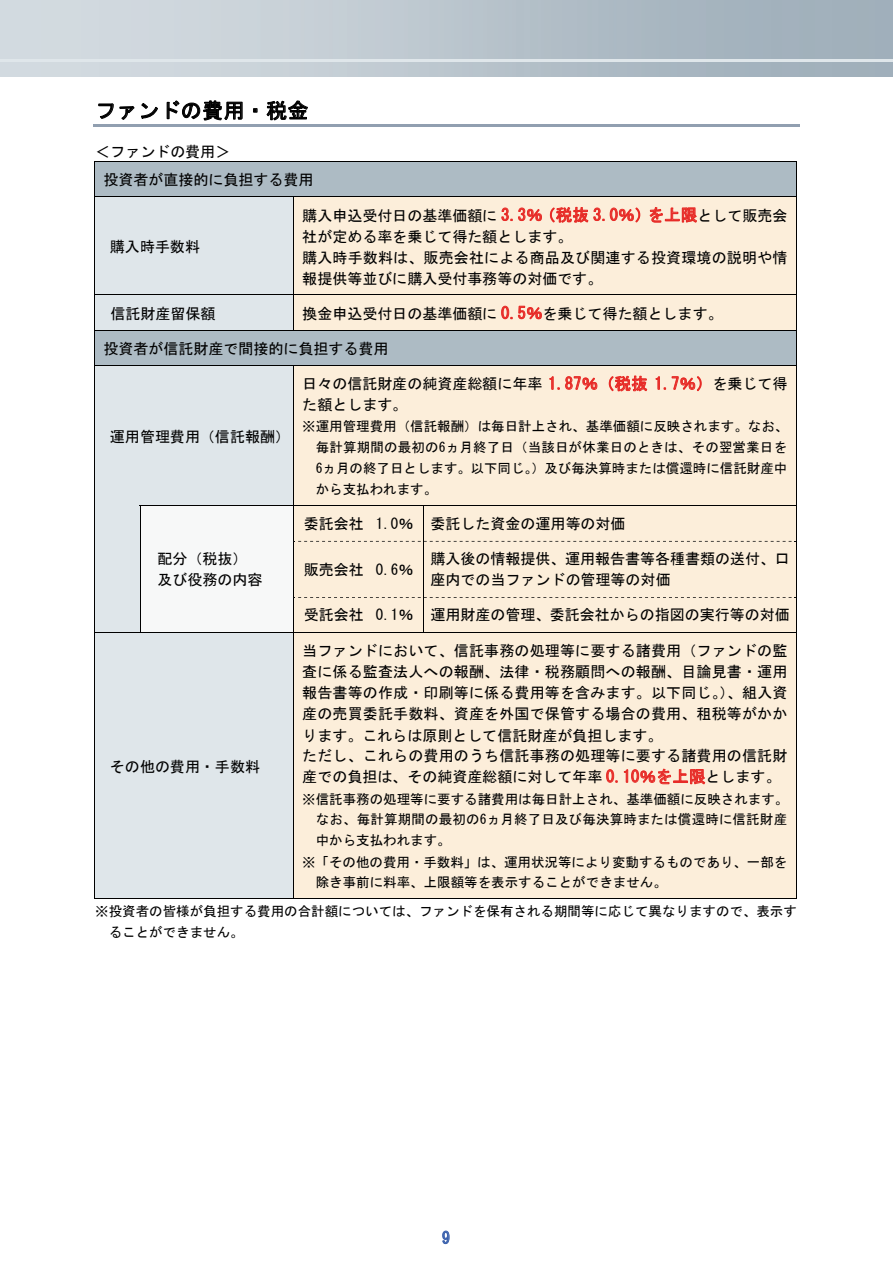
<style>
.page{position:relative;width:893px;height:1263px;background:#fff}
.page>*{position:absolute;margin:0;border:0;box-sizing:border-box;transform-origin:0 0}
.t1{font:21px "MS Gothic";letter-spacing:.02em;color:#000}
.t2{font:16.5px "MS Gothic";color:#3c62ad}
.t3{font:15px/21px "MS Gothic";color:#000}
.t4{font:13.5px/21px "MS Gothic";color:#000;text-align:justify}
.s1{font-size:16.5px;color:#e72b27}
</style>
<div class="page">
<div style="left:95px;top:505px;width:45px;height:8px;background:#dfe6ea"></div>
<hr style="left:0;top:60px;width:893px;height:2px;background:#dfe6ea">
<hr style="left:93px;top:124px;width:706px;height:3px;background:#919fb0">
<div style="left:95px;top:162px;width:701px;height:34px;background:#adbbc4"></div>
<hr style="left:94px;top:161px;width:702px;height:1px;background:#000">
<div style="left:95px;top:197px;width:198px;height:98px;background:#dfe6ea"></div>
<div style="left:294px;top:197px;width:502px;height:98px;background:#fceeda"></div>
<svg style="left:94px;top:162px;width:1px;height:42px"></svg>
<hr style="left:95px;top:196px;width:198px;height:1px;background:#000">
<hr style="left:294px;top:196px;width:502px;height:1px;background:#000">
<svg style="left:796px;top:161px;width:1px;height:43px"></svg>
<hr style="left:94px;top:204px;width:1px;height:91px;background:#000">
<hr style="left:293px;top:204px;width:1px;height:91px;background:#000">
<hr style="left:796px;top:204px;width:1px;height:91px;background:#000">
<div style="left:95px;top:295px;width:198px;height:35px;background:#dfe6ea"></div>
<div style="left:294px;top:295px;width:502px;height:35px;background:#fceeda"></div>
<hr style="left:95px;top:295px;width:198px;height:1px;background:#000">
<hr style="left:294px;top:295px;width:502px;height:1px;background:#000">
<svg style="left:293px;top:295px;width:1px;height:35px"></svg>
<div style="left:95px;top:331px;width:701px;height:34px;background:#adbbc4"></div>
<hr style="left:95px;top:330px;width:198px;height:1px;background:#000">
<hr style="left:293px;top:330px;width:503px;height:1px;background:#000">
<div style="left:95px;top:366px;width:198px;height:139px;background:#dfe6ea"></div>
<div style="left:294px;top:366px;width:502px;height:139px;background:#fceeda"></div>
<svg style="left:94px;top:295px;width:1px;height:77px"></svg>
<hr style="left:95px;top:365px;width:198px;height:1px;background:#000">
<hr style="left:294px;top:365px;width:502px;height:1px;background:#000">
<svg style="left:796px;top:295px;width:1px;height:77px"></svg>
<hr style="left:94px;top:372px;width:1px;height:133px;background:#000">
<hr style="left:293px;top:372px;width:1px;height:133px;background:#000">
<hr style="left:796px;top:372px;width:1px;height:133px;background:#000">
<div style="left:95px;top:506px;width:45px;height:126px;background:#dfe6ea"></div>
<div style="left:141px;top:506px;width:152px;height:126px;background:#f7f8f8"></div>
<hr style="left:140px;top:505px;width:153px;height:1px;background:#000">
<div style="left:294px;top:541px;width:129px;height:56px;background:#fceeda"></div>
<div style="left:424px;top:541px;width:372px;height:56px;background:#fceeda"></div>
<svg style="left:94px;top:505px;width:1px;height:43px"></svg>
<svg style="left:140px;top:506px;width:1px;height:42px"></svg>
<hr style="left:94px;top:548px;width:1px;height:49px;background:#000">
<hr style="left:140px;top:548px;width:1px;height:49px;background:#000">
<hr style="left:293px;top:548px;width:1px;height:49px;background:#000">
<hr style="left:423px;top:548px;width:1px;height:49px;background:#000">
<hr style="left:796px;top:548px;width:1px;height:49px;background:#000">
<svg style="left:140px;top:597px;width:1px;height:35px"></svg>
<div style="left:95px;top:633px;width:198px;height:265px;background:#dfe6ea"></div>
<div style="left:294px;top:633px;width:502px;height:265px;background:#fceeda"></div>
<svg style="left:94px;top:597px;width:1px;height:43px"></svg>
<hr style="left:95px;top:632px;width:45px;height:1px;background:#000">
<hr style="left:140px;top:632px;width:153px;height:1px;background:#000">
<hr style="left:94px;top:640px;width:1px;height:259px;background:#000">
<hr style="left:94px;top:898px;width:199px;height:1px;background:#000">
<hr style="left:293px;top:640px;width:1px;height:259px;background:#000">
<hr style="left:294px;top:898px;width:502px;height:1px;background:#000">
<hr style="left:796px;top:640px;width:1px;height:259px;background:#000">
<div style="left:293px;top:505px;width:504px;height:43px;background:#fceeda"></div>
<div style="left:293px;top:597px;width:504px;height:43px;background:#fceeda"></div>
<h1 class="t1" style="left:95px;top:100px;width:215px">ファンドの費用・税金</h1>
<p class="t3" style="left:103px;top:137px;width:212px;line-height:28.7px;text-indent:-8px">＜ファンドの費用＞<br>投資者が直接的に負担する費用</p>
<p class="t3" style="left:110px;top:236px;width:92px">購入時手数料</p>
<p class="t3" style="left:302px;top:205px;width:487px">購入申込受付日の基準価額に <span class="s1">3.3％（税抜 3.0％）を上限</span>として販売会社が定める率を乗じて得た額とします。<br>購入時手数料は、販売会社による商品及び関連する投資環境の説明や情報提供等並びに購入受付事務等の対価です。</p>
<p class="t3" style="left:110px;top:303px;width:107px">信託財産留保額</p>
<p class="t3" style="left:302px;top:303px;width:422px">換金申込受付日の基準価額に <span class="s1">0.5％</span>を乗じて得た額とします。</p>
<p class="t3" style="left:103px;top:338px;width:287px">投資者が信託財産で間接的に負担する費用</p>
<p class="t3" style="left:110px;top:426px;width:182px">運用管理費用（信託報酬）</p>
<p class="t3" style="left:157px;top:548px;width:107px">配分（税抜）及び役務の内容</p>
<p class="t3" style="left:302px;top:373px;width:487px">日々の信託財産の純資産総額に年率 <span class="s1">1.87％（税抜 1.7％）</span>を乗じて得た額とします。</p>
<p class="t4" style="left:316px;top:416px;width:474px;text-indent:-14px">※運用管理費用（信託報酬）は毎日計上され、基準価額に反映されます。なお、毎計算期間の最初の6ヵ月終了日（当該日が休業日のときは、その翌営業日を6ヵ月の終了日とします。以下同じ。）及び毎決算時または償還時に信託財産中から支払われます。</p>
<p class="t3" style="left:304px;top:513px;width:323px">委託会社 1.0％ 委託した資金の運用等の対価</p>
<p class="t3" style="left:304px;top:559px;width:111px">販売会社 0.6％</p>
<p class="t3" style="left:431px;top:548px;width:361px">購入後の情報提供、運用報告書等各種書類の送付、口座内での当ファンドの管理等の対価</p>
<p class="t3" style="left:304px;top:604px;width:487px">受託会社 0.1％ 運用財産の管理、委託会社からの指図の実行等の対価</p>
<p class="t3" style="left:302px;top:640px;width:487px">当ファンドにおいて、信託事務の処理等に要する諸費用（ファンドの監査に係る監査法人への報酬、法律・税務顧問への報酬、目論見書・運用報告書等の作成・印刷等に係る費用等を含みます。以下同じ。）、組入資産の売買委託手数料、資産を外国で保管する場合の費用、租税等がかかります。これらは原則として信託財産が負担します。<br>ただし、これらの費用のうち信託事務の処理等に要する諸費用の信託財産での負担は、その純資産総額に対して年率 <span class="s1">0.10％を上限</span>とします。</p>
<p class="t4" style="left:302px;top:788px;width:488px">※信託事務の処理等に要する諸費用は毎日計上され、基準価額に反映されます。</p>
<p class="t4" style="left:316px;top:809px;width:473px">なお、毎計算期間の最初の6ヵ月終了日及び毎決算時または償還時に信託財産</p>
<p class="t4" style="left:316px;top:830px;width:137px">中から支払われます。</p>
<p class="t4" style="left:302px;top:851px;width:487px">※「その他の費用・手数料」は、運用状況等により変動するものであり、一部を</p>
<p class="t4" style="left:316px;top:872px;width:353px">除き事前に料率、上限額等を表示することができません。</p>
<p class="t4" style="left:109px;top:901px;width:690px;text-indent:-14px">※投資者の皆様が負担する費用の合計額については、ファンドを保有される期間等に応じて異なりますので、表示することができません。</p>
<p class="t3" style="left:110px;top:756px;width:152px">その他の費用・手数料</p>
<p class="t2" style="left:442px;top:1229px;width:10px">9</p>
</div>
